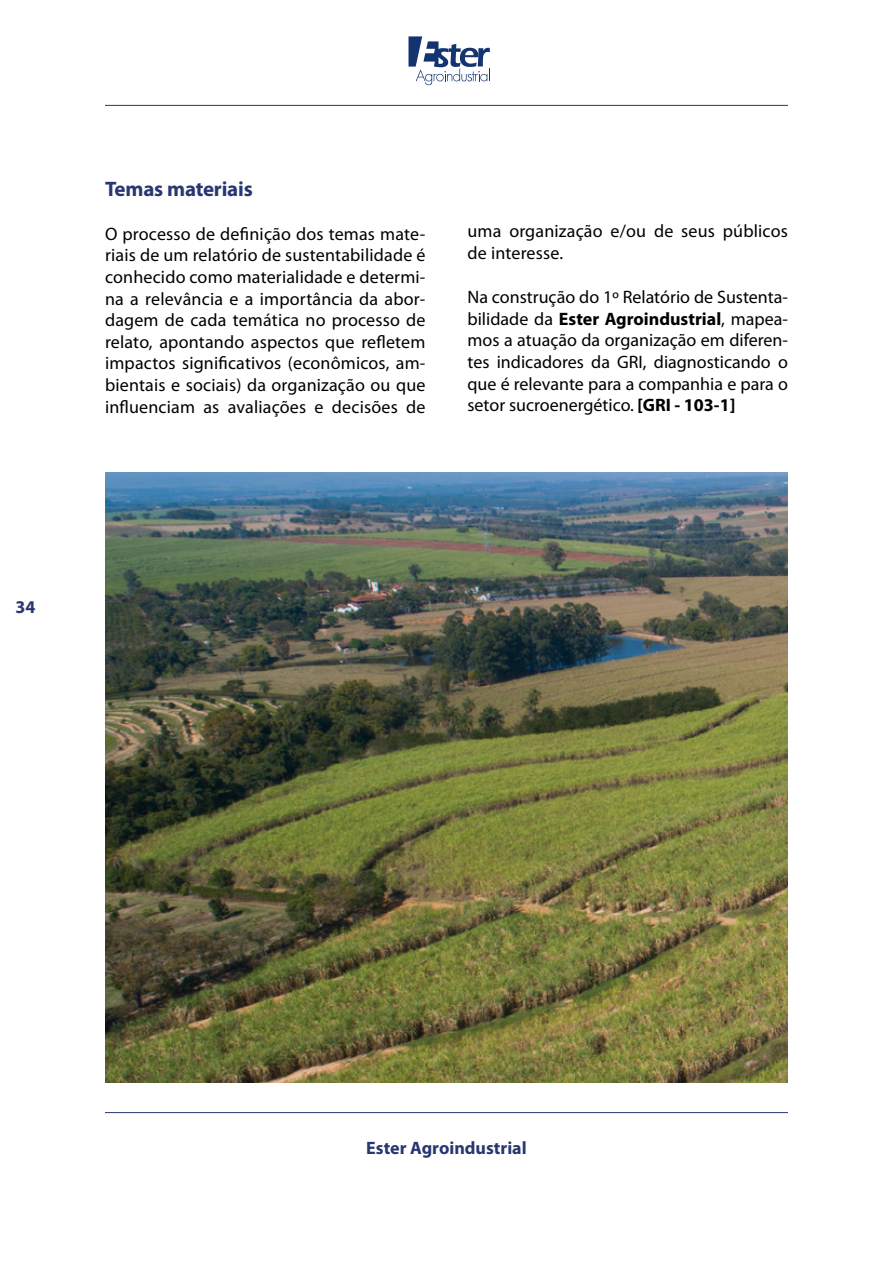
<style>
.page{position:relative;width:893px;height:1263px;background:#fff}
.page>*{position:absolute;margin:0;border:0;box-sizing:border-box;transform-origin:0 0}
.t1{font:700 21px "Myriad Pro";letter-spacing:-.01em;color:#293771}
.t2{font:18px/21.6px "Myriad Pro";letter-spacing:.01em;color:#000;text-align:justify}
.t3{font:700 18px "Myriad Pro";color:#293771}
.s1{font-weight:700}
</style>
<div class="page">
<hr style="left:105px;top:105px;width:683px;height:1px;background:#293771">
<svg style="left:408px;top:36px;width:82px;height:50px"></svg>
<hr style="left:105px;top:1112px;width:683px;height:1px;background:#293771">
<img style="left:105px;top:472px;width:683px;height:611px">
<p class="t1" style="left:105px;top:175px;width:149px">Temas materiais</p>
<p class="t2" style="left:105px;top:223px;width:322px">O processo de definição dos temas mate&shy;riais de um relatório de sustentabilidade é conhecido como materialidade e determi&shy;na a relevância e a importância da abor&shy;dagem de cada temática no processo de relato, apontando aspectos que refletem impactos significativos (econômicos, am&shy;bientais e sociais) da organização ou que influenciam as avaliações e decisões de</p>
<p class="t2" style="left:467px;top:220px;width:322px">uma organização e/ou de seus públicos de interesse.</p>
<p class="t2" style="left:467px;top:286px;width:322px">Na construção do 1º Relatório de Sustenta&shy;bilidade da <span class="s1">Ester Agroindustrial</span>, mapea&shy;mos a atuação da organização em diferen&shy;tes indicadores da GRI, diagnosticando o que é relevante para a companhia e para o setor sucroenergético. <span class="s1">[GRI - 103-1]</span></p>
<p class="t3" style="left:16px;top:595px;width:21px">34</p>
<p class="t3" style="left:366px;top:1136px;width:162px">Ester Agroindustrial</p>
</div>
